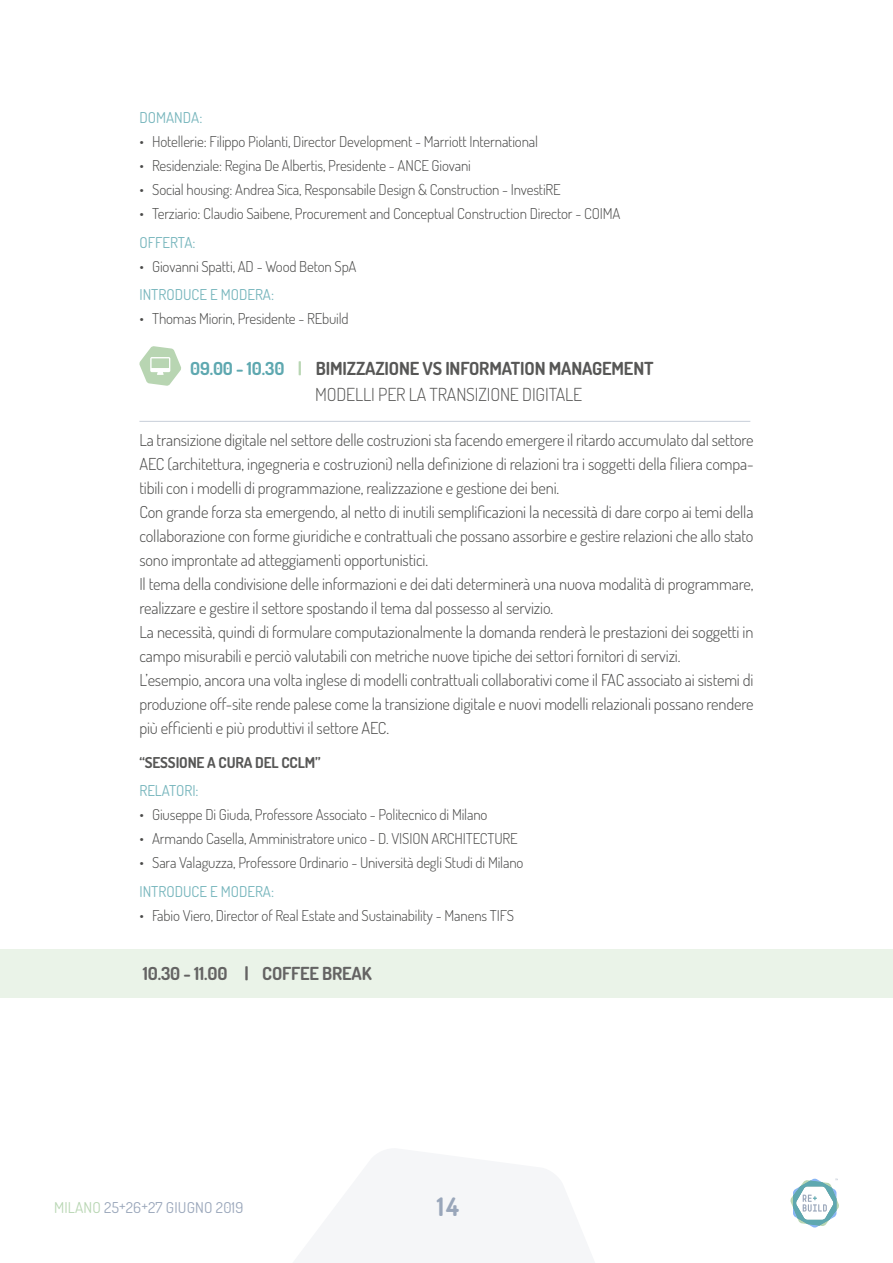
<style>
.page{position:relative;width:893px;height:1263px;background:#fff}
.page>*{position:absolute;margin:0;border:0;box-sizing:border-box;transform-origin:0 0}
.t1{font:700 25.5px "Dosis";color:#99a6ba}
.t2{font:700 18px/25.5px "Dosis";letter-spacing:-.01em;color:#575756}
.t3{font:700 18px "Dosis";letter-spacing:-.01em;color:#646363}
.t4{font:300 16.5px/24px "Dosis";letter-spacing:-.01em;color:#4a4a49}
.t5{font:300 15px "Dosis";letter-spacing:-.01em;color:#4a4a49}
.t6{font:15px "Dosis";color:#76b5bc}
.t7{font:15px "Dosis";letter-spacing:.01em;color:#99a6ba}
.t8{font:700 15px "Dosis";letter-spacing:-.01em;color:#575756}
.s1{color:#5ea8b0}
.s2{color:#b8d6b3}
.s3{font-weight:300}
</style>
<div class="page">
<svg style="left:790px;top:1179px;width:49px;height:48px"></svg>
<div style="left:0;top:949px;width:893px;height:49px;background:#eaf3e8"></div>
<svg style="left:139px;top:346px;width:42px;height:40px"></svg>
<hr style="left:139px;top:421px;width:611px;height:1px;background:#c7ced9">
<p class="t6" style="left:139px;top:108px;width:64px">DOMANDA:</p>
<p class="t5" style="left:139px;top:132px;width:400px">• Hotellerie: Filippo Piolanti, Director Development - Marriott International</p>
<p class="t5" style="left:139px;top:156px;width:333px">• Residenziale: Regina De Albertis, Presidente - ANCE Giovani</p>
<p class="t5" style="left:139px;top:180px;width:423px">• Social housing: Andrea Sica, Responsabile Design &amp; Construction - InvestiRE</p>
<p class="t5" style="left:139px;top:204px;width:482px">• Terziario: Claudio Saibene, Procurement and Conceptual Construction Director - COIMA</p>
<p class="t6" style="left:139px;top:232px;width:58px">OFFERTA:</p>
<p class="t5" style="left:139px;top:256px;width:219px">• Giovanni Spatti, AD - Wood Beton SpA</p>
<p class="t6" style="left:139px;top:285px;width:136px">INTRODUCE E MODERA:</p>
<p class="t5" style="left:139px;top:309px;width:211px">• Thomas Miorin, Presidente - REbuild</p>
<p class="t2" style="left:315px;top:355px;width:340px;text-indent:-125px"><span class="s1">09.00 - 10.30</span> <span class="s2">|</span> BIMIZZAZIONE VS INFORMATION MANAGEMENT<br><span class="s3">MODELLI PER LA TRANSIZIONE DIGITALE</span></p>
<p class="t4" style="left:139px;top:427px;width:616px">La transizione digitale nel settore delle costruzioni sta facendo emergere il ritardo accumulato dal settore AEC (architettura, ingegneria e costruzioni) nella definizione di relazioni tra i soggetti della filiera compa&shy;tibili con i modelli di programmazione, realizzazione e gestione dei beni.<br>Con grande forza sta emergendo, al netto di inutili semplificazioni la necessità di dare corpo ai temi della collaborazione con forme giuridiche e contrattuali che possano assorbire e gestire relazioni che allo stato sono improntate ad atteggiamenti opportunistici.<br>Il tema della condivisione delle informazioni e dei dati determinerà una nuova modalità di programmare, realizzare e gestire il settore spostando il tema dal possesso al servizio.<br>La necessità, quindi di formulare computazionalmente la domanda renderà le prestazioni dei soggetti in campo misurabili e perciò valutabili con metriche nuove tipiche dei settori fornitori di servizi.<br>L’esempio, ancora una volta inglese di modelli contrattuali collaborativi come il FAC associato ai sistemi di produzione off-site rende palese come la transizione digitale e nuovi modelli relazionali possano rendere più efficienti e più produttivi il settore AEC.</p>
<p class="t8" style="left:139px;top:753px;width:183px">“SESSIONE A CURA DEL CCLM”</p>
<p class="t6" style="left:139px;top:781px;width:61px">RELATORI:</p>
<p class="t5" style="left:139px;top:805px;width:349px">• Giuseppe Di Giuda, Professore Associato - Politecnico di Milano</p>
<p class="t5" style="left:139px;top:829px;width:380px">• Armando Casella, Amministratore unico - D. VISION ARCHITECTURE</p>
<p class="t5" style="left:139px;top:853px;width:385px">• Sara Valaguzza, Professore Ordinario - Università degli Studi di Milano</p>
<p class="t6" style="left:139px;top:881px;width:136px">INTRODUCE E MODERA:</p>
<p class="t5" style="left:139px;top:905px;width:376px">• Fabio Viero, Director of Real Estate and Sustainability - Manens TIFS</p>
<p class="t3" style="left:143px;top:962px;width:230px">10.30 - 11.00 | COFFEE BREAK</p>
<p class="t7" style="left:54px;top:1198px;width:191px"><span class="s2">MILANO</span> 25+26+27 GIUGNO 2019</p>
<h1 class="t1" style="left:437px;top:1190px;width:24px">14</h1>
</div>
